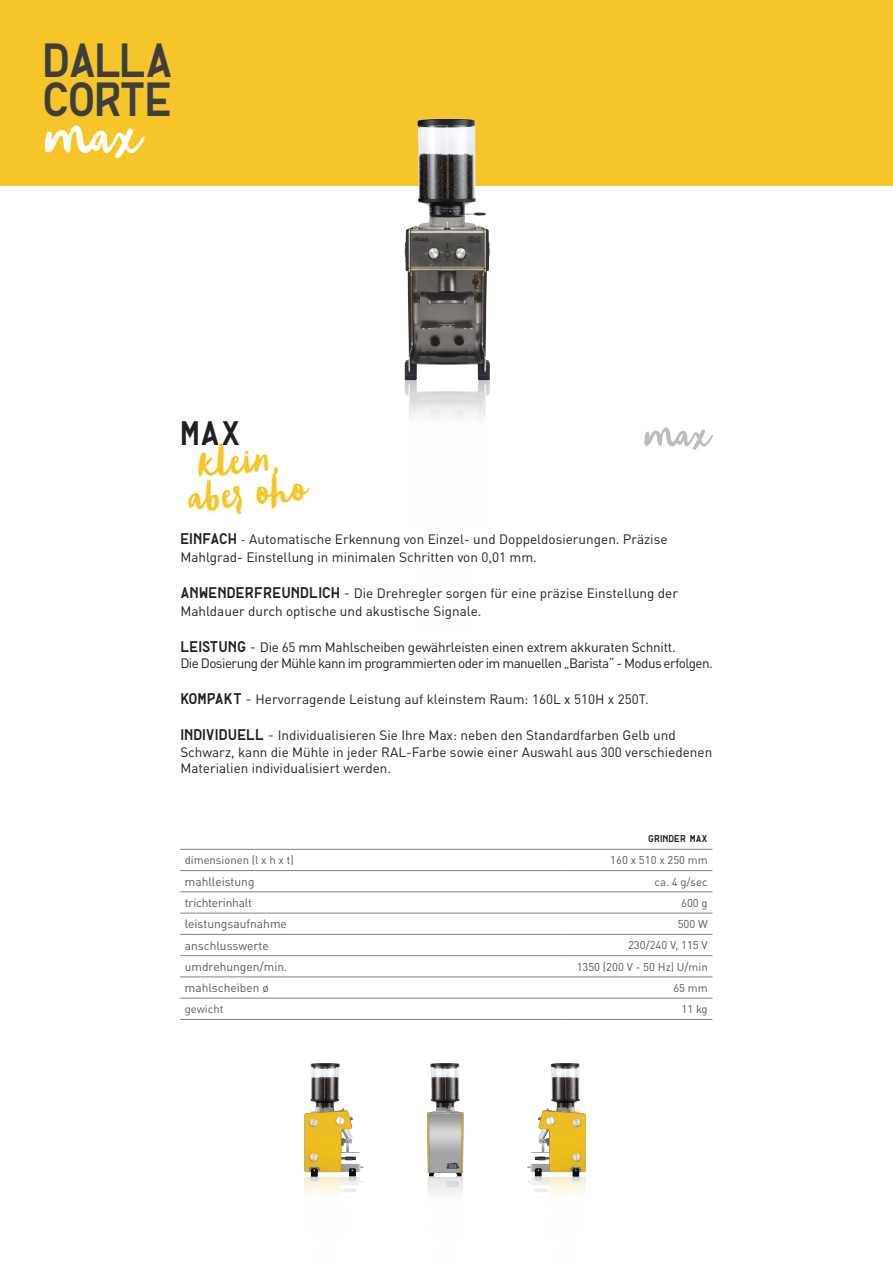
<style>
.page{position:relative;width:893px;height:1263px;background:#fff}
.page>*{position:absolute;margin:0;border:0;box-sizing:border-box;transform-origin:0 0}
.t1{font:600 condensed 46.5px/39px "Dalla Corte";letter-spacing:-.05em;color:#3e3e3f}
.t2{font:33px/33px "Blog Script";color:#f5c529;text-align:center}
.t3{font:600 condensed 33px "Dalla Corte";color:#231f20}
.t4{font:13.5px/18px "DINOT";color:#231f20}
.t5{font:13.5px/16.5px "DINOT";letter-spacing:-.04em;color:#231f20}
.t6{font:12px "DIN Pro";color:#57585a}
.t7{font:12px "DIN Pro";letter-spacing:-.02em;color:#57585a}
.t8{font:11.25px "DINOT";color:#57585a}
.t9{font:600 condensed 9.6px "Dalla Corte";color:#231f20}
.s1{font-family:"Dalla Corte";font-weight:600;font-stretch:condensed;font-size:15px}
.s2{font-family:"Minion Pro";font-size:15px;color:#3e3e3f}
.s3{font-family:"DIN Pro";font-size:15px;color:#3e3e3f}
</style>
<div class="page">
<div style="left:0;top:0;width:893px;height:185px;background:#f5c529"></div>
<img style="left:360px;top:118px;width:163px;height:239px">
<img style="left:404px;top:357px;width:86px;height:62px">
<hr style="left:180px;top:849px;width:384px;height:1px;background:#808285">
<hr style="left:180px;top:870px;width:384px;height:1px;background:#808285">
<hr style="left:180px;top:891px;width:384px;height:1px;background:#808285">
<hr style="left:180px;top:913px;width:384px;height:1px;background:#808285">
<hr style="left:180px;top:934px;width:384px;height:1px;background:#808285">
<hr style="left:180px;top:955px;width:384px;height:1px;background:#808285">
<hr style="left:180px;top:977px;width:384px;height:1px;background:#808285">
<hr style="left:180px;top:998px;width:384px;height:1px;background:#808285">
<hr style="left:180px;top:1019px;width:384px;height:1px;background:#808285">
<hr style="left:564px;top:849px;width:148px;height:1px;background:#808285">
<hr style="left:564px;top:870px;width:148px;height:1px;background:#808285">
<hr style="left:564px;top:891px;width:148px;height:1px;background:#808285">
<hr style="left:564px;top:913px;width:148px;height:1px;background:#808285">
<hr style="left:564px;top:934px;width:148px;height:1px;background:#808285">
<hr style="left:564px;top:955px;width:148px;height:1px;background:#808285">
<hr style="left:564px;top:977px;width:148px;height:1px;background:#808285">
<hr style="left:564px;top:998px;width:148px;height:1px;background:#808285">
<hr style="left:564px;top:1019px;width:148px;height:1px;background:#808285">
<svg style="left:45px;top:125px;width:100px;height:33px"></svg>
<svg style="left:644px;top:427px;width:69px;height:23px"></svg>
<img style="left:532px;top:1183px;width:54px;height:12px">
<img style="left:527px;top:1063px;width:59px;height:120px">
<img style="left:304px;top:1183px;width:55px;height:12px">
<img style="left:304px;top:1063px;width:60px;height:120px">
<img style="left:427px;top:1177px;width:36px;height:21px">
<img style="left:426px;top:1063px;width:38px;height:114px">
<h1 class="t1" style="left:43px;top:43px;width:132px">DALLA<br>CORTE</h1>
<h2 class="t3" style="left:180px;top:417px;width:63px">MAX</h2>
<h2 class="t2" style="left:184px;top:449px;width:120px;rotate:-5deg">klein, aber oho</h2>
<p class="t4" style="left:180px;top:529px;width:489px"><span class="s1">EINFACH</span> <span class="s2">-</span> Automatische Erkennung von Einzel- und Doppeldosierungen. Präzise<br>Mahlgrad- Einstellung in minimalen Schritten von 0,01 mm.</p>
<p class="t4" style="left:180px;top:583px;width:499px"><span class="s1">ANWENDERFREUNDLICH</span> <span class="s3">-</span> Die Drehregler sorgen für eine präzise Einstellung der<br>Mahldauer durch optische und akustische Signale.</p>
<p class="t5" style="left:180px;top:638px;width:534px"><span class="s1">LEISTUNG</span> <span class="s3">-</span> Die 65 mm Mahlscheiben gewährleisten einen extrem akkuraten Schnitt.<br>Die Dosierung der Mühle kann im programmierten oder im manuellen „Barista“ - Modus erfolgen.</p>
<p class="t4" style="left:180px;top:690px;width:470px"><span class="s1">KOMPAKT</span> <span class="s3">-</span> Hervorragende Leistung auf kleinstem Raum: 160L x 510H x 250T.</p>
<p class="t4" style="left:180px;top:726px;width:533px;line-height:16.5px"><span class="s1">INDIVIDUELL</span> <span class="s3">-</span> Individualisieren Sie Ihre Max: neben den Standardfarben Gelb und<br>Schwarz, kann die Mühle in jeder RAL-Farbe sowie einer Auswahl aus 300 verschiedenen<br>Materialien individualisiert werden.</p>
<p class="t9" style="left:648px;top:834px;width:61px">GRINDER MAX</p>
<p class="t8" style="left:185px;top:852px;width:111px">dimensionen (l x h x t)</p>
<p class="t8" style="left:610px;top:852px;width:99px">160 x 510 x 250 mm</p>
<p class="t6" style="left:185px;top:872px;width:71px">mahlleistung</p>
<p class="t8" style="left:655px;top:873px;width:55px">ca. 4 g/sec</p>
<p class="t7" style="left:185px;top:893px;width:69px">trichterinhalt</p>
<p class="t8" style="left:681px;top:894px;width:28px">600 g</p>
<p class="t6" style="left:185px;top:914px;width:104px">leistungsaufnahme</p>
<p class="t8" style="left:678px;top:915px;width:32px">500 W</p>
<p class="t6" style="left:185px;top:936px;width:86px">anschlusswerte</p>
<p class="t8" style="left:628px;top:937px;width:81px">230/240 V, 115 V</p>
<p class="t6" style="left:185px;top:957px;width:104px">umdrehungen/min.</p>
<p class="t8" style="left:577px;top:958px;width:133px">1350 (200 V - 50 Hz) U/min</p>
<p class="t6" style="left:185px;top:978px;width:86px">mahlscheiben ø</p>
<p class="t8" style="left:673px;top:979px;width:36px">65 mm</p>
<p class="t8" style="left:185px;top:1000px;width:40px">gewicht</p>
<p class="t8" style="left:681px;top:1000px;width:28px">11 kg</p>
</div>
